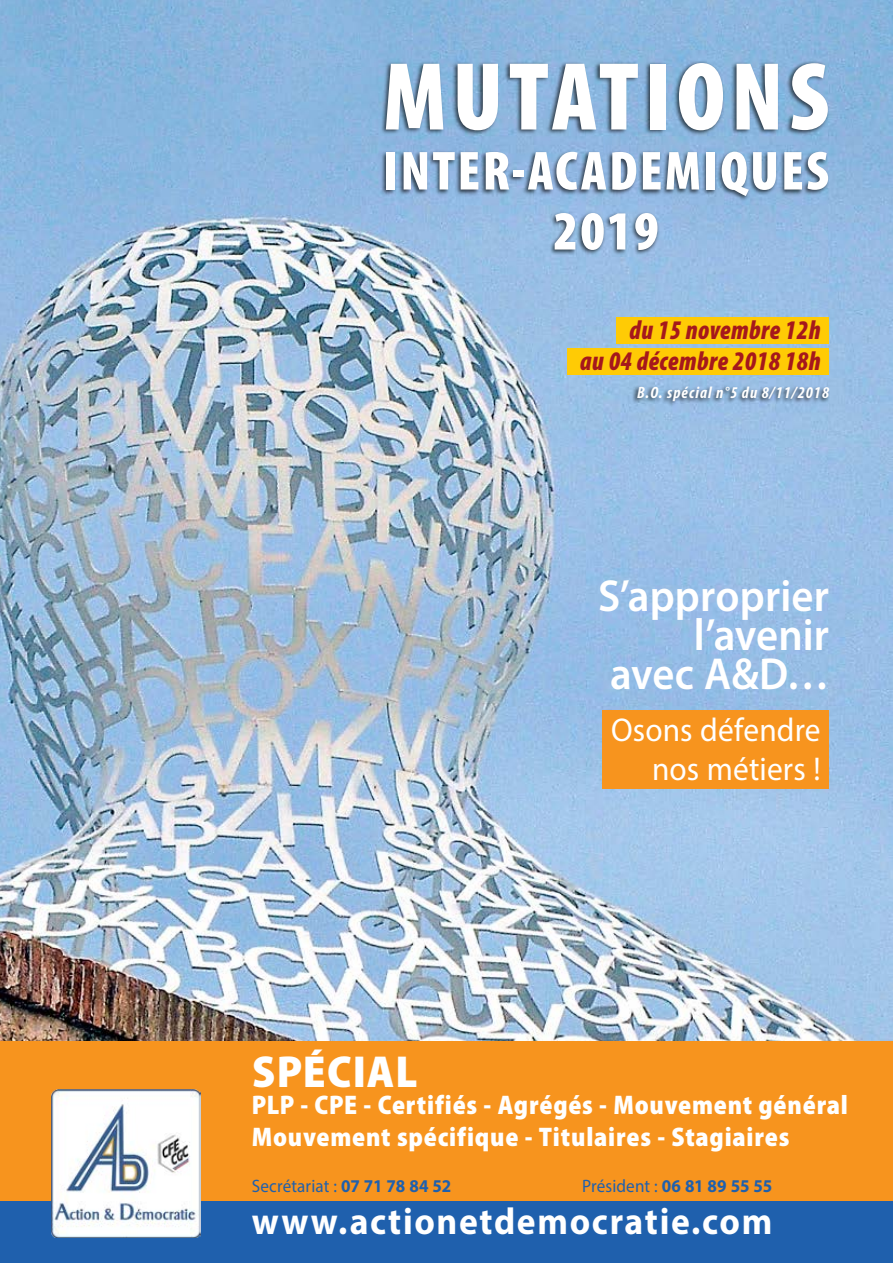
<style>
.page{position:relative;width:893px;height:1263px;background:#fff}
.page>*{position:absolute;margin:0;border:0;box-sizing:border-box;transform-origin:0 0}
.t1{font:900 condensed 97.5px "Myriad Pro";letter-spacing:.06em;color:#fff}
.t2{font:900 condensed 55.5px/60px "Myriad Pro";letter-spacing:.04em;color:#fff;text-align:center}
.t3{font:600 45px/39px "Myriad Pro";letter-spacing:.005em;color:#fff;text-align:right;scale:.95 1}
.t4{font:900 semi-condensed 45px "Myriad Pro";letter-spacing:.025em;color:#fff}
.t5{font:700 37.5px "Myriad Pro";letter-spacing:.045em;color:#fff;scale:.95 1}
.t6{font:33px/39px "Myriad Pro";letter-spacing:.005em;color:#fff;text-align:right;scale:.95 1}
.t7{font:900 semi-condensed 27px/31.5px "Myriad Pro";letter-spacing:.03em;color:#fff;scale:.95 1}
.t8{font:italic 900 condensed 27px "Myriad Pro";letter-spacing:.02em;color:#a5181c;scale:.95 1}
.t9{font:18px "Myriad Pro";letter-spacing:.005em;color:#1f60ad;scale:.95 1}
.t10{font:italic 700 condensed 16.5px "Myriad Pro";letter-spacing:.065em;color:#fff}
.s1{font-weight:700}
</style>
<div class="page">
<img style="left:0;top:0;width:893px;height:1041px">
<div style="left:0;top:1041px;width:893px;height:182px;background:#f7941e"></div>
<div style="left:0;top:1201px;width:893px;height:62px;background:#1f60ad"></div>
<div style="left:603px;top:710px;width:226px;height:78px;background:#f7941e"></div>
<img style="left:52px;top:1089px;width:148px;height:149px">
<div style="left:380px;top:61px;width:449px;height:194px;background:#000;opacity:.65"></div>
<div style="left:631px;top:385px;width:199px;height:22px;background:#000;opacity:.65"></div>
<div style="left:568px;top:348px;width:261px;height:26px;background:#ffcb05"></div>
<div style="left:617px;top:317px;width:212px;height:26px;background:#ffcb05"></div>
<h1 class="t1" style="left:383px;top:35px;width:448px">MUTATIONS</h1>
<h2 class="t2" style="left:383px;top:139px;width:447px">INTER-ACADEMIQUES<br>2019</h2>
<p class="t8" style="left:629px;top:313px;width:203px">du 15 novembre 12h</p>
<p class="t8" style="left:580px;top:344px;width:255px">au 04 décembre 2018 18h</p>
<p class="t10" style="left:637px;top:383px;width:194px">B.O. spécial n°5 du 8/11/2018</p>
<h3 class="t3" style="left:598px;top:575px;width:245px">S’approprier l’avenir<br>avec A&amp;D…</h3>
<h3 class="t4" style="left:252px;top:1042px;width:167px">SPÉCIAL</h3>
<p class="t6" style="left:611px;top:710px;width:222px">Osons défendre nos métiers !</p>
<p class="t7" style="left:252px;top:1088px;width:629px">PLP - CPE - Certifiés - Agrégés - Mouvement général<br>Mouvement spécifique - Titulaires - Stagiaires</p>
<p class="t9" style="left:252px;top:1175px;width:212px">Secrétariat : <span class="s1">07 71 78 84 52</span></p>
<p class="t9" style="left:582px;top:1175px;width:202px">Président : <span class="s1">06 81 89 55 55</span></p>
<h3 class="t5" style="left:252px;top:1197px;width:549px">www.actionetdemocratie.com</h3>
</div>
